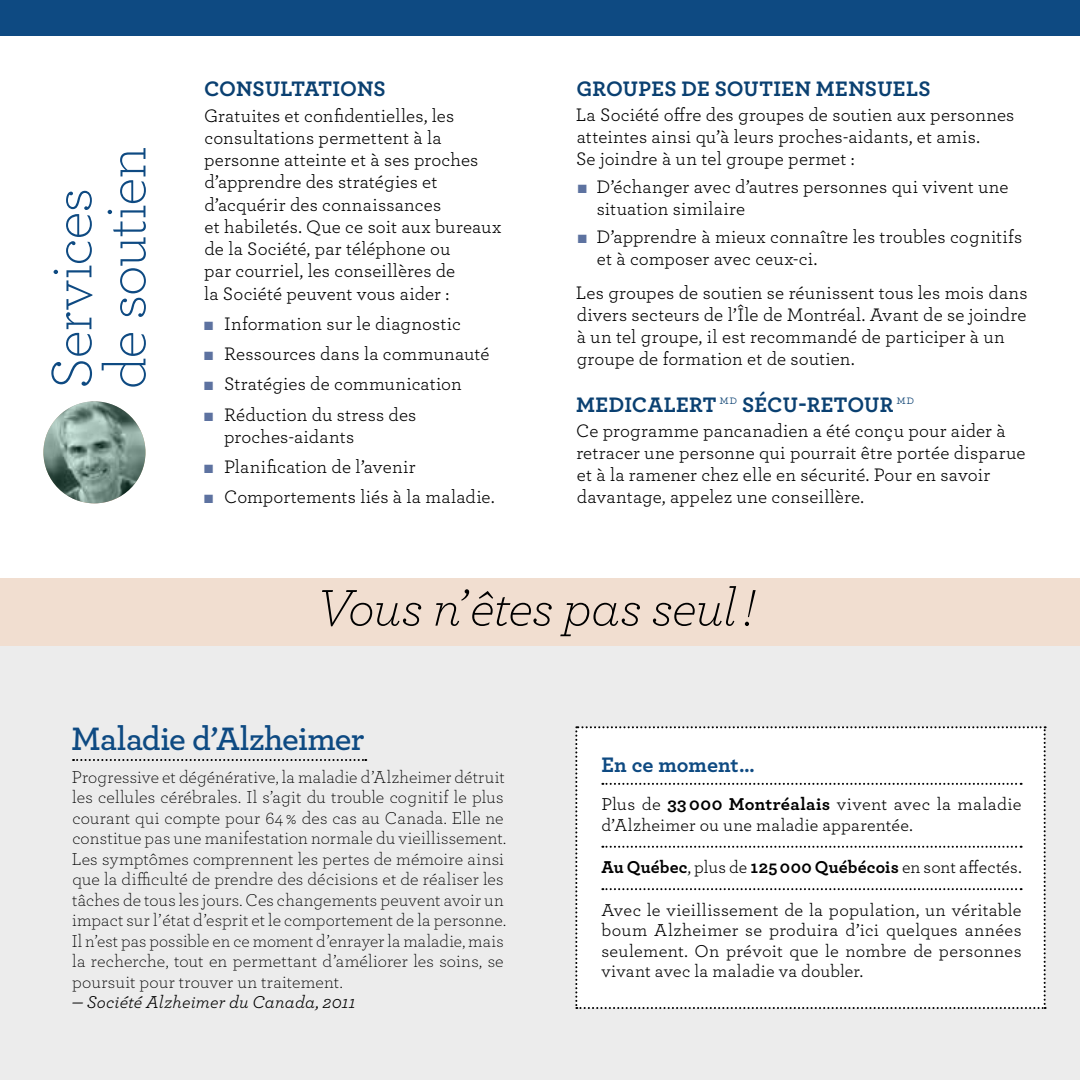
<style>
.page{position:relative;width:1080px;height:1080px;background:#fff}
.page>*{position:absolute;margin:0;border:0;box-sizing:border-box;transform-origin:0 0}
.t1{font:300 60px/54px "Archer";letter-spacing:-.02em;color:#0e4a82}
.t2{font:italic 300 54px "Archer";letter-spacing:-.025em;color:#000}
.t3{font:600 34px "Archer";letter-spacing:-.02em;color:#0e4a82}
.t4{font:700 22px "Archer";letter-spacing:.005em;color:#0a4071}
.t5{font:700 22px "Archer";color:#0e4a82}
.t6{font:19px/22px "Archer";letter-spacing:.005em;color:#000}
.t7{font:300 18px/20.4px "Archer";letter-spacing:.005em;color:#000}
.t8{font:18px/20.4px "Archer";letter-spacing:.01em;color:#000}
.t9{font:700 18px "Archer";letter-spacing:.02em;color:#000}
.t10{font:italic 18px "Archer";letter-spacing:.01em;color:#000}
.s1{color:#5d72a0}
.s2{font-weight:700}
.s3{font-weight:400}
</style>
<div class="page">
<div style="left:0;top:578px;width:1079px;height:68px;background:#f1ded0"></div>
<div style="left:0;top:646px;width:1079px;height:434px;background:#ececec"></div>
<div style="left:0;top:0;width:1079px;height:36px;background:#0e4a82"></div>
<svg style="left:73px;top:759px;width:293px;height:2px"></svg>
<div style="left:575px;top:726px;width:470px;height:283px;background:#fff"></div>
<img style="left:43px;top:401px;width:102px;height:102px">
<h1 class="t1" style="left:42px;top:389px;width:245px;rotate:-90deg">Services de soutien</h1>
<p class="t4" style="left:204px;top:72px;width:183px">CONSULTATIONS</p>
<p class="t6" style="left:204px;top:103px;width:299px">Gratuites et confidentielles, les consultations permettent à la personne atteinte et à ses proches d’apprendre des stratégies et d’acquérir des connaissances<br>et habiletés. Que ce soit aux bureaux de la Société, par téléphone ou<br>par courriel, les conseillères de<br>la Société peuvent vous aider :</p>
<p class="t6" style="left:204px;top:312px;width:258px"><span class="s1">■</span> Information sur le diagnostic</p>
<p class="t6" style="left:204px;top:342px;width:287px"><span class="s1">■</span> Ressources dans la communauté</p>
<p class="t6" style="left:204px;top:372px;width:259px"><span class="s1">■</span> Stratégies de communication</p>
<p class="t6" style="left:224px;top:402px;width:194px;text-indent:-20px"><span class="s1">■</span> Réduction du stress des proches-aidants</p>
<p class="t6" style="left:204px;top:455px;width:213px"><span class="s1">■</span> Planification de l’avenir</p>
<p class="t6" style="left:204px;top:485px;width:292px"><span class="s1">■</span> Comportements liés à la maladie.</p>
<p class="t4" style="left:576px;top:72px;width:356px">GROUPES DE SOUTIEN MENSUELS</p>
<p class="t6" style="left:575px;top:103px;width:440px">La Société offre des groupes de soutien aux personnes atteintes ainsi qu’à leurs proches-aidants, et amis.<br>Se joindre à un tel groupe permet :</p>
<p class="t6" style="left:596px;top:175px;width:413px;text-indent:-19px"><span class="s1">■</span> D’échanger avec d’autres personnes qui vivent une situation similaire</p>
<p class="t6" style="left:596px;top:225px;width:427px;text-indent:-19px"><span class="s1">■</span> D’apprendre à mieux connaître les troubles cognitifs et à composer avec ceux-ci.</p>
<p class="t6" style="left:575px;top:281px;width:453px">Les groupes de soutien se réunissent tous les mois dans divers secteurs de l’Île de Montréal. Avant de se joindre à un tel groupe, il est recommandé de participer à un groupe de formation et de soutien.</p>
<p class="t4" style="left:576px;top:388px;width:339px">MEDICALERT <sup>md</sup> SÉCU-RETOUR <sup>md</sup></p>
<p class="t6" style="left:576px;top:419px;width:451px">Ce programme pancanadien a été conçu pour aider à retracer une personne qui pourrait être portée disparue et à la ramener chez elle en sécurité. Pour en savoir davantage, appelez une conseillère.</p>
<h2 class="t2" style="left:316px;top:571px;width:439px">Vous n’êtes pas seul !</h2>
<h3 class="t3" style="left:71px;top:713px;width:295px">Maladie d’Alzheimer</h3>
<p class="t7" style="left:72px;top:766px;width:436px">Progressive et dégénérative, la maladie d’Alzheimer détruit les cellules cérébrales. Il s’agit du trouble cognitif le plus courant qui compte pour 64 % des cas au Canada. Elle ne constitue pas une manifestation normale du vieillissement.<br>Les symptômes comprennent les pertes de mémoire ainsi que la difficulté de prendre des décisions et de réaliser les tâches de tous les jours. Ces changements peuvent avoir un impact sur l’état d’esprit et le comportement de la personne.<br>Il n’est pas possible en ce moment d’enrayer la maladie, mais la recherche, tout en permettant d’améliorer les soins, se poursuit pour trouver un traitement.</p>
<p class="t10" style="left:72px;top:989px;width:285px">— Société Alzheimer du Canada, 2011</p>
<p class="t5" style="left:601px;top:747px;width:155px">EN CE MOMENT…</p>
<p class="t8" style="left:601px;top:793px;width:421px">Plus de <span class="s2">33 000 MONTRÉALAIS</span> vivent avec la maladie d’Alzheimer ou une maladie apparentée.</p>
<p class="t9" style="left:601px;top:853px;width:421px">AU QUÉBEC<span class="s3">, plus de</span> 125 000 QUÉBÉCOIS <span class="s3">en sont affectés.</span></p>
<p class="t8" style="left:601px;top:899px;width:422px;text-align:justify">Avec le vieillissement de la population, un véritable boum Alzheimer se produira d’ici quelques années seulement. On prévoit que le nombre de personnes vivant avec la maladie va doubler.</p>
</div>
